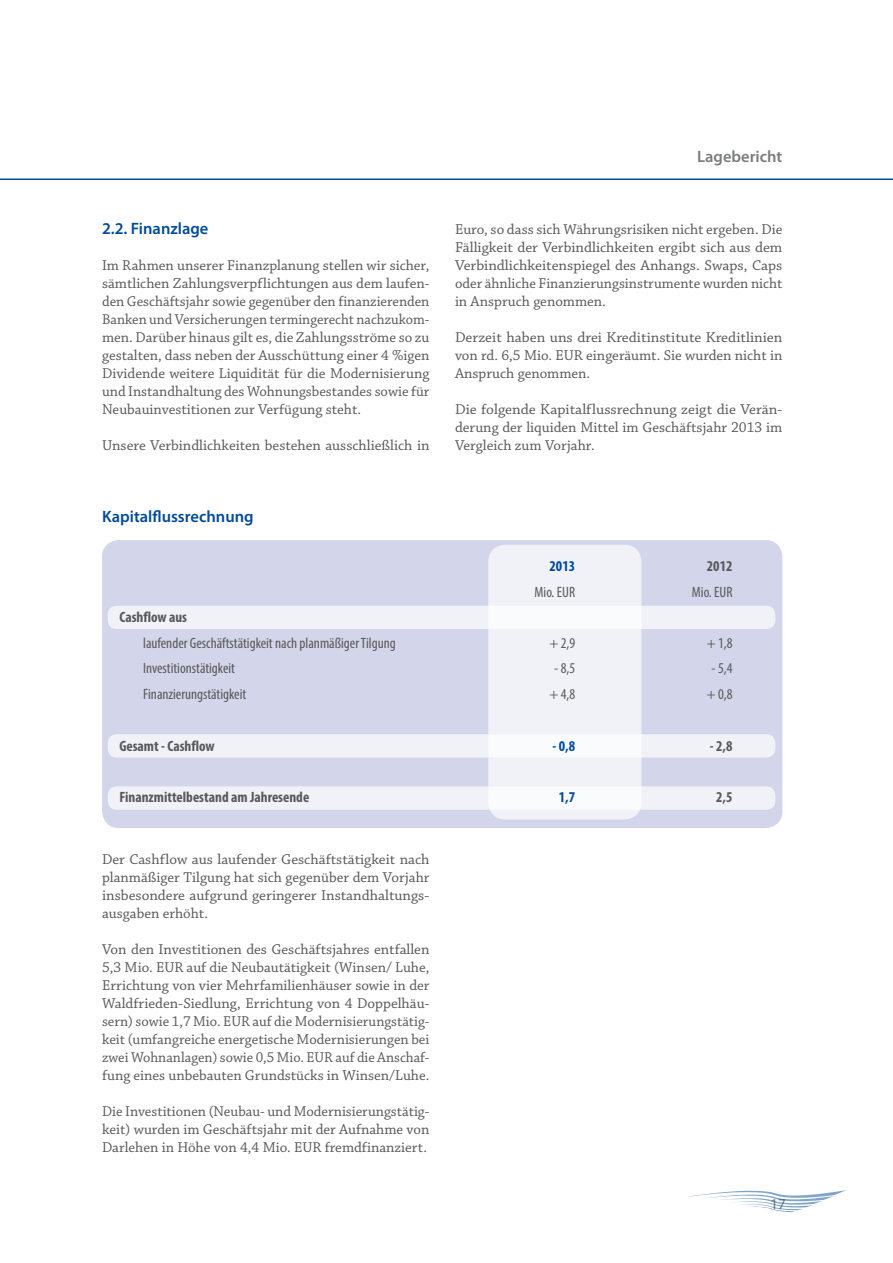
<style>
.page{position:relative;width:893px;height:1263px;background:#fff}
.page>*{position:absolute;margin:0;border:0;box-sizing:border-box;transform-origin:0 0}
.t1{font:600 16.5px "Myriad Pro";color:#004a99}
.t2{font:600 16.5px "Myriad Pro";color:#7b7c7e}
.t3{font:15px/18px "Chaparral Pro";color:#58585a;text-align:justify}
.t4{font:condensed 15px "Myriad Pro";color:#58585a}
.t5{font:700 condensed 15px "Myriad Pro";color:#58585a}
.t6{font:700 condensed 15px "Myriad Pro";color:#004a99}
.t7{font:15px "Myriad Pro";color:#7b7c7e}
</style>
<div class="page">
<hr style="left:0;top:179px;width:893px;height:1px;background:#004a99">
<svg style="left:687px;top:1190px;width:159px;height:22px"></svg>
<div style="left:102px;top:540px;width:680px;height:288px;background:#d3d6ea;border-radius:17px"></div>
<div style="left:488px;top:545px;width:153px;height:274px;background:#f1f2f8;border-radius:17px"></div>
<div style="left:108px;top:606px;width:667px;height:23px;background:#f1f2f8;border-radius:9px"></div>
<div style="left:108px;top:734px;width:667px;height:23px;background:#f1f2f8;border-radius:9px"></div>
<div style="left:108px;top:786px;width:667px;height:24px;background:#f1f2f8;border-radius:9px"></div>
<p class="t1" style="left:102px;top:218px;width:108px">2.2. Finanzlage</p>
<p class="t3" style="left:102px;top:257px;width:329px">Im Rahmen unserer Finanzplanung stellen wir sicher, sämtlichen Zahlungsverpflichtungen aus dem laufen&shy;den Geschäftsjahr sowie gegenüber den finanzierenden Banken und Versicherungen termingerecht nachzukom&shy;men. Darüber hinaus gilt es, die Zahlungsströme so zu gestalten, dass neben der Ausschüttung einer 4 %igen Dividende weitere Liquidität für die Modernisierung und Instandhaltung des Wohnungsbestandes sowie für Neubauinvestitionen zur Verfügung steht.</p>
<p class="t3" style="left:102px;top:437px;width:329px">Unsere Verbindlichkeiten bestehen ausschließlich in</p>
<p class="t1" style="left:102px;top:506px;width:153px">Kapitalflussrechnung</p>
<p class="t2" style="left:697px;top:146px;width:87px">Lagebericht</p>
<p class="t3" style="left:455px;top:221px;width:329px">Euro, so dass sich Währungsrisiken nicht ergeben. Die Fälligkeit der Verbindlichkeiten ergibt sich aus dem Verbindlichkeitenspiegel des Anhangs. Swaps, Caps oder ähnliche Finanzierungsinstrumente wurden nicht in Anspruch genommen.</p>
<p class="t3" style="left:455px;top:329px;width:329px">Derzeit haben uns drei Kreditinstitute Kreditlinien von rd. 6,5 Mio. EUR eingeräumt. Sie wurden nicht in Anspruch genommen.</p>
<p class="t3" style="left:455px;top:401px;width:329px">Die folgende Kapitalflussrechnung zeigt die Verän&shy;derung der liquiden Mittel im Geschäftsjahr 2013 im Vergleich zum Vorjahr.</p>
<p class="t6" style="left:550px;top:557px;width:27px">2013</p>
<p class="t5" style="left:707px;top:557px;width:27px">2012</p>
<p class="t4" style="left:535px;top:583px;width:42px">Mio. EUR</p>
<p class="t4" style="left:692px;top:583px;width:42px">Mio. EUR</p>
<p class="t5" style="left:119px;top:608px;width:69px">Cashflow aus</p>
<p class="t4" style="left:143px;top:634px;width:254px">laufender Geschäftstätigkeit nach planmäßiger Tilgung</p>
<p class="t4" style="left:549px;top:634px;width:27px">+ 2,9</p>
<p class="t4" style="left:707px;top:634px;width:27px">+ 1,8</p>
<p class="t4" style="left:143px;top:659px;width:93px">Investitionstätigkeit</p>
<p class="t4" style="left:554px;top:659px;width:22px">- 8,5</p>
<p class="t4" style="left:711px;top:659px;width:22px">- 5,4</p>
<p class="t4" style="left:143px;top:685px;width:105px">Finanzierungstätigkeit</p>
<p class="t4" style="left:549px;top:685px;width:27px">+ 4,8</p>
<p class="t4" style="left:707px;top:685px;width:27px">+ 0,8</p>
<p class="t5" style="left:119px;top:737px;width:97px">Gesamt - Cashflow</p>
<p class="t6" style="left:553px;top:737px;width:24px">- 0,8</p>
<p class="t5" style="left:710px;top:737px;width:24px">- 2,8</p>
<p class="t5" style="left:119px;top:788px;width:191px">Finanzmittelbestand am Jahresende</p>
<p class="t6" style="left:559px;top:788px;width:18px">1,7</p>
<p class="t5" style="left:716px;top:788px;width:18px">2,5</p>
<p class="t3" style="left:102px;top:851px;width:329px">Der Cashflow aus laufender Geschäftstätigkeit nach planmäßiger Tilgung hat sich gegenüber dem Vorjahr insbesondere aufgrund geringerer Instandhaltungs&shy;ausgaben erhöht.</p>
<p class="t3" style="left:102px;top:941px;width:329px">Von den Investitionen des Geschäftsjahres entfallen 5,3 Mio. EUR auf die Neubautätigkeit (Winsen/ Luhe, Errichtung von vier Mehrfamilienhäuser sowie in der Waldfrieden-Siedlung, Errichtung von 4 Doppelhäu&shy;sern) sowie 1,7 Mio. EUR auf die Modernisierungstätig&shy;keit (umfangreiche energetische Modernisierungen bei zwei Wohnanlagen) sowie 0,5 Mio. EUR auf die Anschaf&shy;fung eines unbebauten Grundstücks in Winsen/Luhe.</p>
<p class="t3" style="left:102px;top:1103px;width:329px">Die Investitionen (Neubau- und Modernisierungstätig&shy;keit) wurden im Geschäftsjahr mit der Aufnahme von Darlehen in Höhe von 4,4 Mio. EUR fremdfinanziert.</p>
<p class="t7" style="left:771px;top:1194px;width:17px">17</p>
</div>
